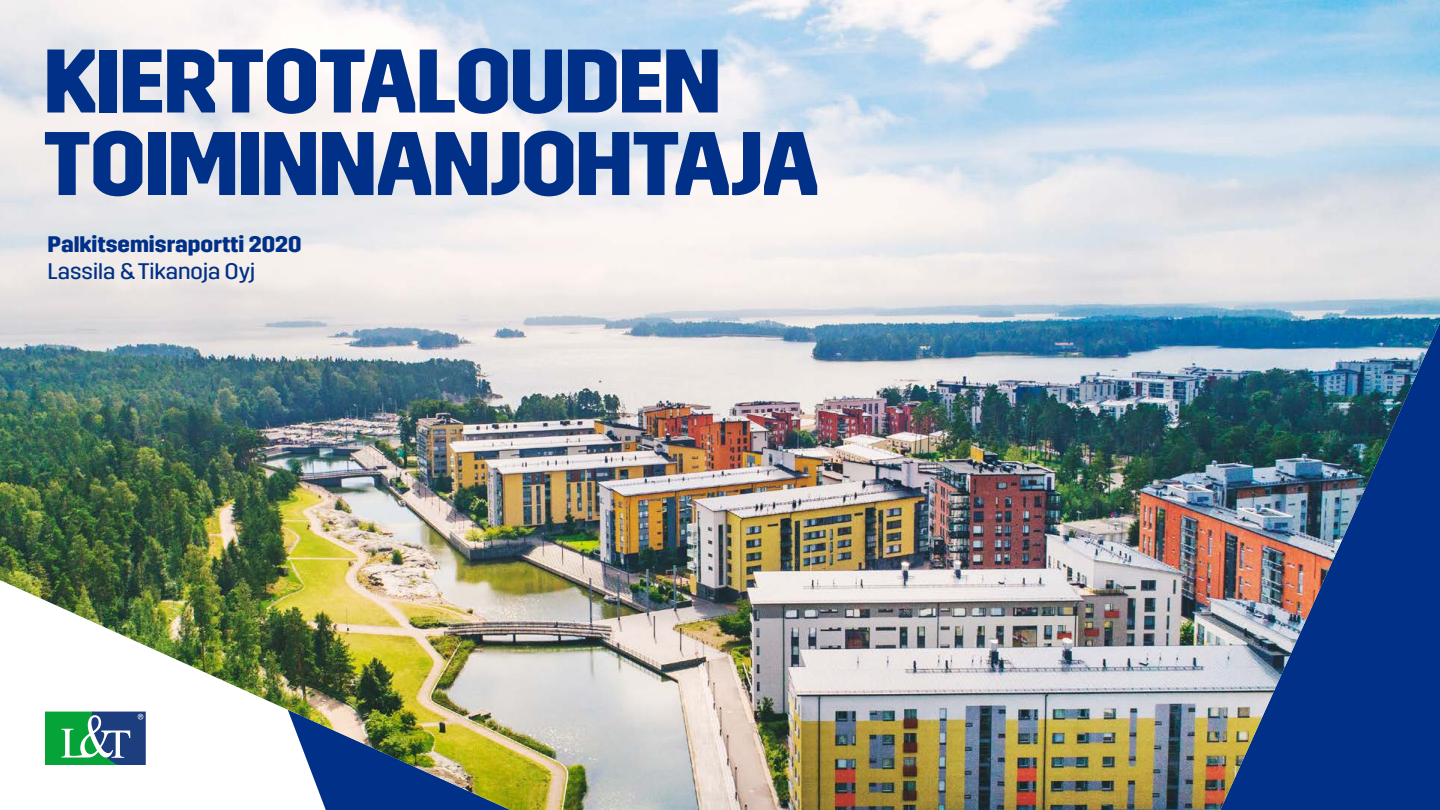
<style>
.page{position:relative;width:1440px;height:810px;background:#fff}
.page>*{position:absolute;margin:0;border:0;box-sizing:border-box;transform-origin:0 0}
.t1{font:700 90px/82.5px "LT Trim";letter-spacing:-.03em;color:#003087}
.t2{font:700 22.5px "LT Trim";color:#003087}
.t3{font:22.5px "LT Trim";color:#003087}
</style>
<div class="page">
<img style="left:0;top:0;width:1440px;height:810px">
<svg style="left:45px;top:712px;width:101px;height:53px;background:#358872"></svg>
<p class="t1" style="left:43px;top:42px;width:778px">KIERTOTALOUDEN<br>TOIMINNANJOHTAJA</p>
<p class="t2" style="left:48px;top:231px;width:255px">Palkitsemisraportti 2020</p>
<p class="t3" style="left:48px;top:259px;width:209px">Lassila &amp; Tikanoja Oyj</p>
</div>
